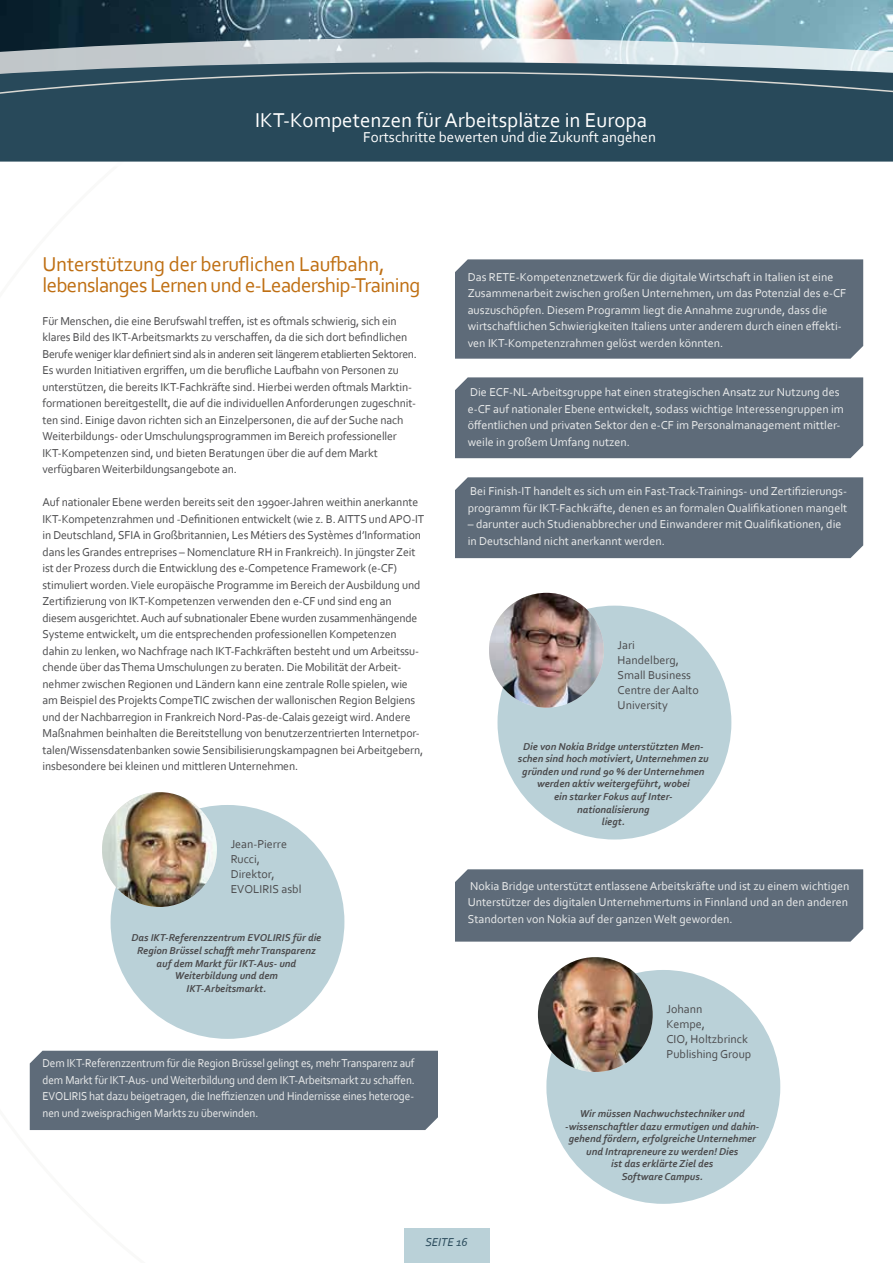
<style>
.page{position:relative;width:893px;height:1263px;background:#fff}
.page>*{position:absolute;margin:0;border:0;box-sizing:border-box;transform-origin:0 0}
.t1{font:21px/21px "Corbel";letter-spacing:-.03em;color:#bf6f13}
.t2{font:21px "Corbel";color:#fff}
.t3{font:15px "Corbel";color:#fff}
.t4{font:12px/16.5px "Corbel";letter-spacing:-.01em;color:#4b4b4d}
.t5{font:12px/16.5px "Corbel";color:#eceded}
.t6{font:12px/16.5px "Corbel";color:#eceded;text-align:justify;scale:.94 1}
.t7{font:italic 12px "Corbel";color:#28495a}
.t8{font:italic 700 10.5px/12.6px "Corbel";color:#4b4b4d;text-align:center}
</style>
<div class="page">
<div style="left:30px;top:1051px;width:408px;height:79px;background:#5e6b79"></div>
<div style="left:455px;top:259px;width:408px;height:100px;background:#5e6b79"></div>
<div style="left:455px;top:377px;width:408px;height:81px;background:#5e6b79"></div>
<div style="left:455px;top:477px;width:408px;height:81px;background:#5e6b79"></div>
<div style="left:455px;top:869px;width:408px;height:73px;background:#5e6b79"></div>
<img style="left:0;top:0;width:893px;height:37px">
<svg style="left:0;top:37px;width:893px;height:9px;background:#89a0a9"></svg>
<svg style="left:0;top:152px;width:893px;height:10px;background:#305060"></svg>
<svg style="left:0;top:46px;width:893px;height:106px;background:#496573"></svg>
<div style="left:404px;top:1229px;width:85px;height:34px;background:#bad1d8"></div>
<div style="left:111px;top:805px;width:233px;height:234px;background:#bad1d8;border-radius:50%"></div>
<img style="left:102px;top:792px;width:115px;height:115px;border-radius:57px">
<div style="left:497px;top:606px;width:234px;height:233px;background:#bad1d8;border-radius:50%"></div>
<img style="left:489px;top:593px;width:115px;height:115px;border-radius:57px">
<div style="left:546px;top:970px;width:234px;height:234px;background:#bad1d8;border-radius:50%"></div>
<img style="left:538px;top:957px;width:115px;height:115px;border-radius:57px">
<h1 class="t2" style="left:255px;top:107px;width:393px">IKT-Kompetenzen für Arbeitsplätze in Europa</h1>
<p class="t3" style="left:363px;top:128px;width:294px">Fortschritte bewerten und die Zukunft angehen</p>
<h1 class="t1" style="left:43px;top:253px;width:379px">Unterstützung der beruflichen Laufbahn, lebenslanges Lernen und e-Leadership-Training</h1>
<p class="t4" style="left:43px;top:312px;width:376px">Für Menschen, die eine Berufswahl treffen, ist es oftmals schwierig, sich ein klares Bild des IKT-Arbeitsmarkts zu verschaffen, da die sich dort befindlichen Berufe weniger klar definiert sind als in anderen seit längerem etablierten Sektoren.<br>Es wurden Initiativen ergriffen, um die berufliche Laufbahn von Personen zu unterstützen, die bereits IKT-Fachkräfte sind. Hierbei werden oftmals Marktin&shy;formationen bereitgestellt, die auf die individuellen Anforderungen zugeschnit&shy;ten sind. Einige davon richten sich an Einzelpersonen, die auf der Suche nach Weiterbildungs- oder Umschulungsprogrammen im Bereich professioneller IKT-Kompetenzen sind, und bieten Beratungen über die auf dem Markt verfügbaren Weiterbildungsangebote an.</p>
<p class="t4" style="left:43px;top:494px;width:383px">Auf nationaler Ebene werden bereits seit den 1990er-Jahren weithin anerkannte IKT-Kompetenzrahmen und -Definitionen entwickelt (wie z. B. AITTS und APO-IT in Deutschland, SFIA in Großbritannien, Les Métiers des Systèmes d’Information dans les Grandes entreprises – Nomenclature RH in Frankreich). In jüngster Zeit ist der Prozess durch die Entwicklung des e-Competence Framework (e-CF) stimuliert worden. Viele europäische Programme im Bereich der Ausbildung und Zertifizierung von IKT-Kompetenzen verwenden den e-CF und sind eng an diesem ausgerichtet. Auch auf subnationaler Ebene wurden zusammenhängende Systeme entwickelt, um die entsprechenden professionellen Kompetenzen dahin zu lenken, wo Nachfrage nach IKT-Fachkräften besteht und um Arbeitssu&shy;chende über das Thema Umschulungen zu beraten. Die Mobilität der Arbeit&shy;nehmer zwischen Regionen und Ländern kann eine zentrale Rolle spielen, wie am Beispiel des Projekts CompeTIC zwischen der wallonischen Region Belgiens und der Nachbarregion in Frankreich Nord-Pas-de-Calais gezeigt wird. Andere Maßnahmen beinhalten die Bereitstellung von benutzerzentrierten Internetpor&shy;talen/Wissensdatenbanken sowie Sensibilisierungskampagnen bei Arbeitgebern, insbesondere bei kleinen und mittleren Unternehmen.</p>
<p class="t4" style="left:231px;top:836px;width:72px;line-height:15px">Jean-Pierre<br>Rucci,<br>Direktor,<br>EVOLIRIS asbl</p>
<p class="t8" style="left:132px;top:931px;width:191px">Das IKT-Referenzzentrum EVOLIRIS für die<br>Region Brüssel schafft mehr Transparenz auf dem Markt für IKT-Aus- und<br>Weiterbildung und dem<br>IKT-Arbeitsmarkt.</p>
<p class="t6" style="left:43px;top:1055px;width:398px">Dem IKT-Referenzzentrum für die Region Brüssel gelingt es, mehr Transparenz auf dem Markt für IKT-Aus- und Weiterbildung und dem IKT-Arbeitsmarkt zu schaffen.<br>EVOLIRIS hat dazu beigetragen, die Ineffizienzen und Hindernisse eines heteroge&shy;nen und zweisprachigen Markts zu überwinden.</p>
<p class="t5" style="left:468px;top:268px;width:380px">Das RETE-Kompetenznetzwerk für die digitale Wirtschaft in Italien ist eine Zusammenarbeit zwischen großen Unternehmen, um das Potenzial des e-CF auszuschöpfen. Diesem Programm liegt die Annahme zugrunde, dass die wirtschaftlichen Schwierigkeiten Italiens unter anderem durch einen effekti&shy;ven IKT-Kompetenzrahmen gelöst werden könnten.</p>
<p class="t5" style="left:468px;top:384px;width:378px">Die ECF-NL-Arbeitsgruppe hat einen strategischen Ansatz zur Nutzung des e-CF auf nationaler Ebene entwickelt, sodass wichtige Interessengruppen im öffentlichen und privaten Sektor den e-CF im Personalmanagement mittler&shy;weile in großem Umfang nutzen.</p>
<p class="t5" style="left:468px;top:483px;width:381px">Bei Finish-IT handelt es sich um ein Fast-Track-Trainings- und Zertifizierungs&shy;programm für IKT-Fachkräfte, denen es an formalen Qualifikationen mangelt</p>
<p class="t5" style="left:468px;top:516px;width:375px">– darunter auch Studienabbrecher und Einwanderer mit Qualifikationen, die in Deutschland nicht anerkannt werden.</p>
<p class="t4" style="left:618px;top:637px;width:83px;line-height:15px">Jari<br>Handelberg,<br>Small Business<br>Centre der Aalto<br>University</p>
<p class="t8" style="left:518px;top:739px;width:192px">Die von Nokia Bridge unterstützten Men&shy;schen sind hoch motiviert, Unternehmen zu gründen und rund 90 % der Unternehmen werden aktiv weitergeführt, wobei<br>ein starker Fokus auf Inter&shy;nationalisierung<br>liegt.</p>
<p class="t5" style="left:468px;top:877px;width:383px;text-align:justify">Nokia Bridge unterstützt entlassene Arbeitskräfte und ist zu einem wichtigen Unterstützer des digitalen Unternehmertums in Finnland und an den anderen Standorten von Nokia auf der ganzen Welt geworden.</p>
<p class="t4" style="left:666px;top:1001px;width:86px;line-height:15px">Johann<br>Kempe,<br>CIO, Holtzbrinck<br>Publishing Group</p>
<p class="t8" style="left:565px;top:1107px;width:196px">Wir müssen Nachwuchstechniker und -wissenschaftler dazu ermutigen und dahin&shy;gehend fördern, erfolgreiche Unternehmer und Intrapreneure zu werden! Dies<br>ist das erklärte Ziel des<br>Software Campus.</p>
<p class="t7" style="left:425px;top:1235px;width:44px">SEITE 16</p>
</div>
